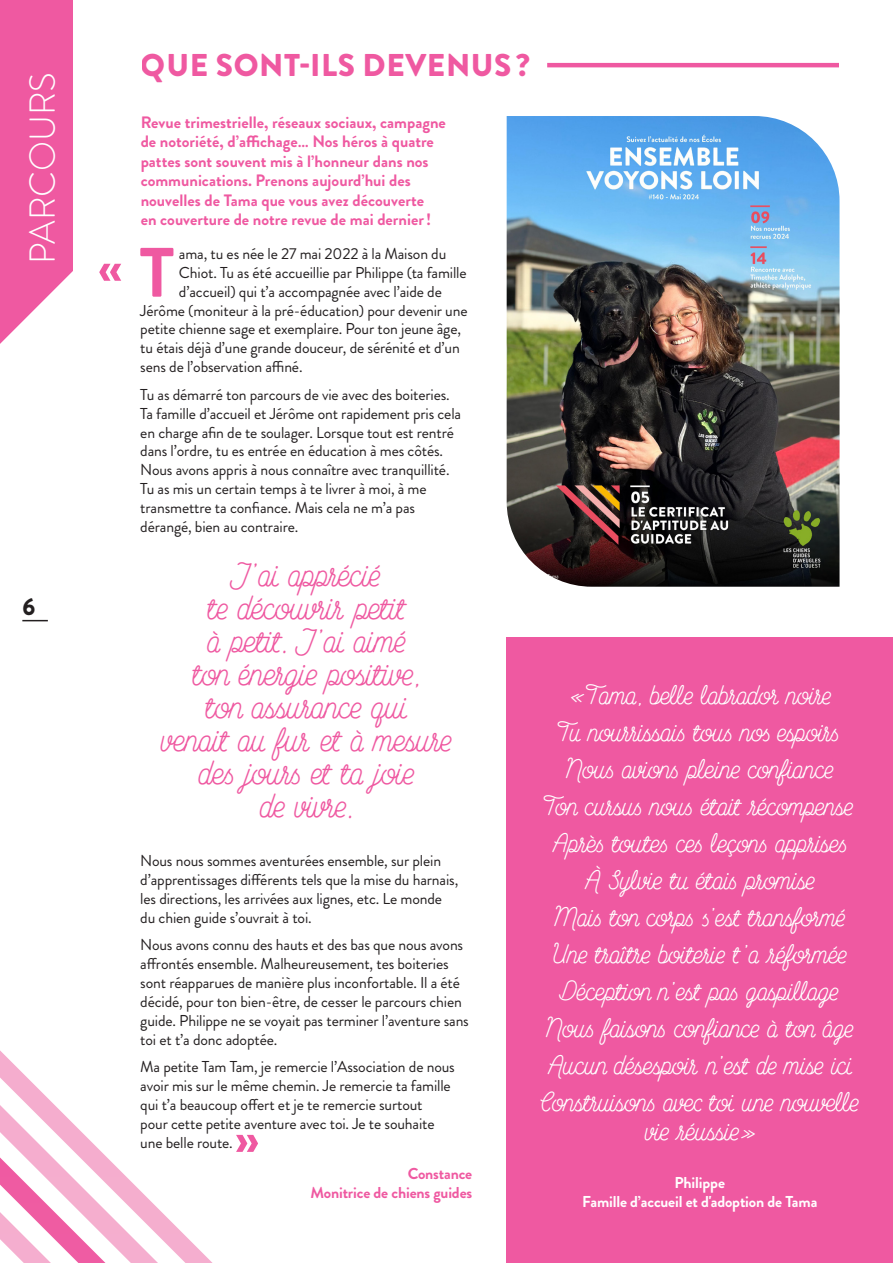
<style>
.page{position:relative;width:893px;height:1263px;background:#fff}
.page>*{position:absolute;margin:0;border:0;box-sizing:border-box;transform-origin:0 0}
.Texte_Courant_2C{font:700 69.75px "Brandon Grotesque";color:#ef59a1}
.t1{font:300 36px "Brandon Grotesque";color:#fff}
.t2{font:900 31.5px "Brandon Grotesque";letter-spacing:.02em;color:#ef59a1}
.Texte_Courant_2C-2{font:500 30px/33px "Lumen Script";letter-spacing:.025em;color:#ef59a1;text-align:center}
.t3{font:500 24px/37px "Lumen Script";letter-spacing:.03em;color:#fff;text-align:center}
.t4{font:900 24px "Brandon Grotesque";color:#231f20}
.t5{font:700 16.5px/19.5px "Brandon Grotesque";color:#ef59a1}
.Texte_Courant_2C-3{font:15.75px/18.9px "Brandon Grotesque";letter-spacing:-.01em;color:#231f20}
.t6{font:700 15.75px/18.8px "Brandon Grotesque";letter-spacing:-.01em;color:#fff;text-align:center}
.Texte_Courant_2C-4{font:700 15.75px/18.8px "Brandon Grotesque";letter-spacing:-.01em;color:#ef59a1;text-align:right}
</style>
<div class="page">
<svg style="left:22px;top:620px;width:26px;height:1px"></svg>
<div style="left:0;top:0;width:72px;height:354px;background:#ef59a1"></div>
<svg style="left:0;top:269px;width:73px;height:85px"></svg>
<svg style="left:0;top:1050px;width:253px;height:213px"></svg>
<hr style="left:547px;top:63px;width:292px;height:4px;background:#ef59a1">
<svg style="left:236px;top:1135px;width:22px;height:17px"></svg>
<div style="left:507px;top:637px;width:386px;height:626px;background:#ef59a1"></div>
<svg style="left:99px;top:264px;width:22px;height:17px"></svg>
<img style="left:507px;top:116px;width:332px;height:471px">
<p class="t1" style="left:18px;top:264px;width:193px;rotate:-90deg">PARCOURS</p>
<h3 class="t4" style="left:22px;top:589px;width:14px">6</h3>
<h3 class="t2" style="left:141px;top:43px;width:391px">QUE SONT-ILS DEVENUS ?</h3>
<p class="t5" style="left:141px;top:112px;width:307px">Revue trimestrielle, réseaux sociaux, campagne de notoriété, d’affichage… Nos héros à quatre pattes sont souvent mis à l’honneur dans nos communications. Prenons aujourd’hui des nouvelles de Tama que vous avez découverte<br>en couverture de notre revue de mai dernier!</p>
<p class="Texte_Courant_2C-3" style="left:179px;top:244px;width:269px">ama, tu es née le 27 mai 2022 à la Maison du</p>
<p class="Texte_Courant_2C-3" style="left:179px;top:263px;width:289px">Chiot. Tu as été accueillie par Philippe (ta famille</p>
<p class="Texte_Courant_2C-3" style="left:179px;top:282px;width:264px">d’accueil) qui t’a accompagnée avec l’aide de</p>
<p class="Texte_Courant_2C-3" style="left:140px;top:301px;width:329px">Jérôme (moniteur à la pré-éducation) pour devenir une</p>
<p class="Texte_Courant_2C-3" style="left:140px;top:320px;width:322px">petite chienne sage et exemplaire. Pour ton jeune âge,</p>
<p class="Texte_Courant_2C-3" style="left:140px;top:339px;width:321px">tu étais déjà d’une grande douceur, de sérénité et d’un</p>
<p class="Texte_Courant_2C-3" style="left:140px;top:358px;width:164px">sens de l’observation affiné.</p>
<p class="Texte_Courant_2C-3" style="left:140px;top:385px;width:322px">Tu as démarré ton parcours de vie avec des boiteries.<br>Ta famille d’accueil et Jérôme ont rapidement pris cela en charge afin de te soulager. Lorsque tout est rentré dans l’ordre, tu es entrée en éducation à mes côtés.<br>Nous avons appris à nous connaître avec tranquillité.<br>Tu as mis un certain temps à te livrer à moi, à me transmettre ta confiance. Mais cela ne m’a pas dérangé, bien au contraire.</p>
<p class="Texte_Courant_2C-2" style="left:161px;top:560px;width:292px">J’ai apprécié<br>te découvrir petit<br>à petit. J’ai aimé<br>ton énergie positive,<br>ton assurance qui<br>venait au fur et à mesure des jours et ta joie<br>de vivre.</p>
<p class="Texte_Courant_2C-3" style="left:140px;top:851px;width:319px">Nous nous sommes aventurées ensemble, sur plein d’apprentissages différents tels que la mise du harnais, les directions, les arrivées aux lignes, etc. Le monde du chien guide s’ouvrait à toi.</p>
<p class="Texte_Courant_2C-3" style="left:140px;top:935px;width:330px">Nous avons connu des hauts et des bas que nous avons affrontés ensemble. Malheureusement, tes boiteries sont réapparues de manière plus inconfortable. Il a été décidé, pour ton bien-être, de cesser le parcours chien guide. Philippe ne se voyait pas terminer l’aventure sans toi et t’a donc adoptée.</p>
<p class="Texte_Courant_2C-3" style="left:140px;top:1057px;width:316px">Ma petite Tam Tam, je remercie l’Association de nous avoir mis sur le même chemin. Je remercie ta famille qui t’a beaucoup offert et je te remercie surtout<br>pour cette petite aventure avec toi. Je te souhaite une belle route.</p>
<p class="Texte_Courant_2C-4" style="left:310px;top:1164px;width:163px">Constance<br>Monitrice de chiens guides</p>
<p class="Texte_Courant_2C" style="left:139px;top:224px;width:36px">T</p>
<p class="t3" style="left:541px;top:678px;width:319px">« Tama, belle labrador noire<br>Tu nourrissais tous nos espoirs<br>Nous avions pleine confiance<br>Ton cursus nous était récompense<br>Après toutes ces leçons apprises<br>À Sylvie tu étais promise<br>Mais ton corps s’est transformé<br>Une traître boiterie t’a réformée<br>Déception n’est pas gaspillage<br>Nous faisons confiance à ton âge<br>Aucun désespoir n’est de mise ici<br>Construisons avec toi une nouvelle</p>
<h3 class="t3" style="left:645px;top:1113px;width:113px">vie réussie»</h3>
<p class="t6" style="left:582px;top:1174px;width:237px">Philippe<br>Famille d’accueil et d'adoption de Tama</p>
</div>
